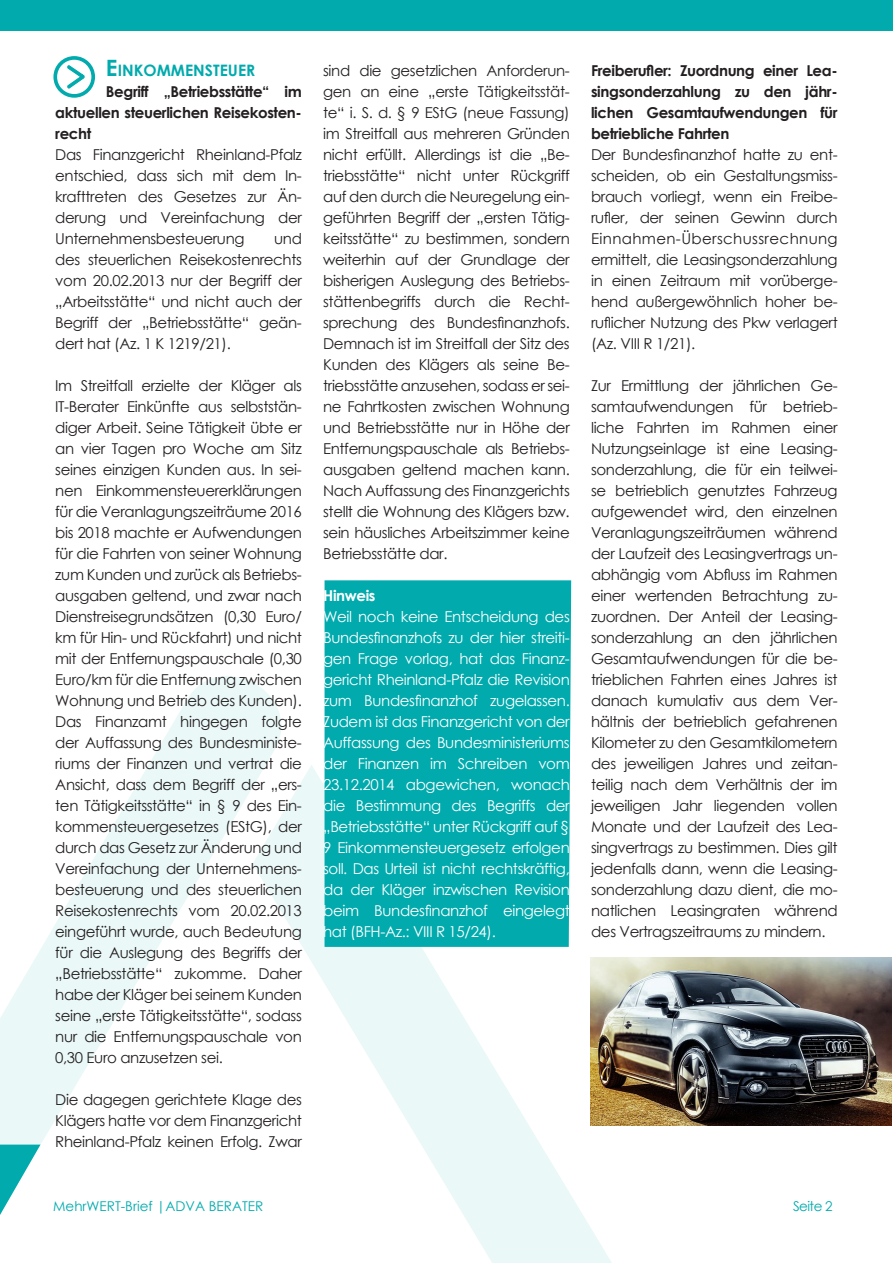
<style>
.page{position:relative;width:893px;height:1263px;background:#fff}
.page>*{position:absolute;margin:0;border:0;box-sizing:border-box;transform-origin:0 0}
.t1{font:700 15.75px "Century Gothic";color:#00aaad}
.t2{font:15px/21px "Century Gothic";letter-spacing:-.025em;color:#231f20;text-align:justify}
.t3{font:15px/21px "Century Gothic";letter-spacing:-.025em;color:#fff;text-align:justify}
.t4{font:700 15px/21px "Century Gothic";letter-spacing:-.025em;color:#231f20;text-align:justify}
.t5{font:700 15px "Century Gothic";letter-spacing:-.025em;color:#fff}
.t6{font:13.5px "Century Gothic";color:#00aaad}
.s1{font-size:22.5px}
</style>
<div class="page">
<svg style="left:307px;top:764px;width:394px;height:499px"></svg>
<svg style="left:0;top:676px;width:307px;height:539px"></svg>
<div style="left:0;top:0;width:893px;height:30px;background:#00aaad"></div>
<div style="left:325px;top:580px;width:246px;height:367px;background:#00aaad"></div>
<div style="left:53px;top:56px;width:42px;height:42px;border:4px solid #00aaad;border-radius:50%"></div>
<svg style="left:67px;top:64px;width:19px;height:25px"></svg>
<img style="left:591px;top:957px;width:301px;height:168px">
<p class="t1" style="left:106px;top:59px;width:151px"><span class="s1">E</span>INKOMMENSTEUER</p>
<p class="t4" style="left:55px;top:81px;width:248px;text-indent:51px">Begriff „Betriebsstätte“ im aktuellen steuerlichen Reisekosten&shy;recht</p>
<p class="t2" style="left:55px;top:144px;width:248px">Das Finanzgericht Rheinland-Pfalz entschied, dass sich mit dem In&shy;krafttreten des Gesetzes zur Än&shy;derung und Vereinfachung der Unternehmensbesteuerung</p>
<p class="t2" style="left:55px;top:228px;width:248px;text-indent:219px">und des steuerlichen Reisekostenrechts vom 20.02.2013 nur der Begriff der „Arbeitsstätte“ und nicht auch der Begriff der „Betriebsstätte“ geän&shy;dert hat (Az. 1 K 1219/21).</p>
<p class="t2" style="left:55px;top:375px;width:248px">Im Streitfall erzielte der Kläger als IT-Berater Einkünfte aus selbststän&shy;diger Arbeit. Seine Tätigkeit übte er an vier Tagen pro Woche am Sitz seines einzigen Kunden aus. In sei&shy;nen Einkommensteuererklärungen für die Veranlagungszeiträume 2016 bis 2018 machte er Aufwendungen für die Fahrten von seiner Wohnung zum Kunden und zurück als Betriebs&shy;ausgaben geltend, und zwar nach Dienstreisegrundsätzen (0,30 Euro/ km für Hin- und Rückfahrt) und nicht mit der Entfernungspauschale (0,30<br>Euro/km für die Entfernung zwischen Wohnung und Betrieb des Kunden).<br>Das Finanzamt hingegen folgte der Auffassung des Bundesministe&shy;riums der Finanzen und vertrat die Ansicht, dass dem Begriff der „ers&shy;ten Tätigkeitsstätte“ in § 9 des Ein&shy;kommensteuergesetzes (EStG), der durch das Gesetz zur Änderung und Vereinfachung der Unternehmens&shy;besteuerung und des steuerlichen Reisekostenrechts vom 20.02.2013 eingeführt wurde, auch Bedeutung für die Auslegung des Begriffs der „Betriebsstätte“ zukomme. Daher habe der Kläger bei seinem Kunden seine „erste Tätigkeitsstätte“, sodass nur die Entfernungspauschale von 0,30 Euro anzusetzen sei.</p>
<p class="t2" style="left:55px;top:1089px;width:248px">Die dagegen gerichtete Klage des Klägers hatte vor dem Finanzgericht Rheinland-Pfalz keinen Erfolg. Zwar</p>
<p class="t2" style="left:323px;top:60px;width:248px">sind die gesetzlichen Anforderun&shy;gen an eine „erste Tätigkeitsstät&shy;te“ i. S. d. § 9 EStG (neue Fassung) im Streitfall aus mehreren Gründen nicht erfüllt. Allerdings ist die „Be&shy;triebsstätte“ nicht unter Rückgriff auf den durch die Neuregelung ein&shy;geführten Begriff der „ersten Tätig&shy;keitsstätte“ zu bestimmen, sondern weiterhin auf der Grundlage der bisherigen Auslegung des Betriebs&shy;stättenbegriffs durch die Recht&shy;sprechung des Bundesfinanzhofs.<br>Demnach ist im Streitfall der Sitz des Kunden des Klägers als seine Be&shy;triebsstätte anzusehen, sodass er sei&shy;ne Fahrtkosten zwischen Wohnung und Betriebsstätte nur in Höhe der Entfernungspauschale als Betriebs&shy;ausgaben geltend machen kann.<br>Nach Auffassung des Finanzgerichts stellt die Wohnung des Klägers bzw. sein häusliches Arbeitszimmer keine Betriebsstätte dar.</p>
<p class="t5" style="left:323px;top:584px;width:54px">Hinweis</p>
<p class="t3" style="left:323px;top:606px;width:248px">Weil noch keine Entscheidung des Bundesfinanzhofs zu der hier streiti&shy;gen Frage vorlag, hat das Finanz&shy;gericht Rheinland-Pfalz die Revision zum Bundesfinanzhof zugelassen.<br>Zudem ist das Finanzgericht von der Auffassung des Bundesministeriums der Finanzen im Schreiben vom 23.12.2014 abgewichen, wonach die Bestimmung des Begriffs der „Betriebsstätte“ unter Rückgriff auf § 9 Einkommensteuergesetz erfolgen soll. Das Urteil ist nicht rechtskräftig, da der Kläger inzwischen Revision beim Bundesfinanzhof eingelegt hat (BFH-Az.: VIII R 15/24).</p>
<p class="t4" style="left:591px;top:60px;width:248px">Freiberufler: Zuordnung einer Lea&shy;singsonderzahlung zu den jähr&shy;lichen Gesamtaufwendungen für betriebliche Fahrten</p>
<p class="t2" style="left:591px;top:144px;width:248px">Der Bundesfinanzhof hatte zu ent&shy;scheiden, ob ein Gestaltungsmiss&shy;brauch vorliegt, wenn ein Freibe&shy;rufler, der seinen Gewinn durch Einnahmen-Überschussrechnung ermittelt, die Leasingsonderzahlung in einen Zeitraum mit vorüberge&shy;hend außergewöhnlich hoher be&shy;ruflicher Nutzung des Pkw verlagert (Az. VIII R 1/21).</p>
<p class="t2" style="left:591px;top:375px;width:248px">Zur Ermittlung der jährlichen Ge&shy;samtaufwendungen für betrieb&shy;liche Fahrten im Rahmen einer Nutzungseinlage ist eine Leasing&shy;sonderzahlung, die für ein teilwei&shy;se betrieblich genutztes Fahrzeug aufgewendet wird, den einzelnen Veranlagungszeiträumen während der Laufzeit des Leasingvertrags un&shy;abhängig vom Abfluss im Rahmen einer wertenden Betrachtung zu&shy;zuordnen. Der Anteil der Leasing&shy;sonderzahlung an den jährlichen Gesamtaufwendungen für die be&shy;trieblichen Fahrten eines Jahres ist danach kumulativ aus dem Ver&shy;hältnis der betrieblich gefahrenen Kilometer zu den Gesamtkilometern des jeweiligen Jahres und zeitan&shy;teilig nach dem Verhältnis der im jeweiligen Jahr liegenden vollen Monate und der Laufzeit des Lea&shy;singvertrags zu bestimmen. Dies gilt jedenfalls dann, wenn die Leasing&shy;sonderzahlung dazu dient, die mo&shy;natlichen Leasingraten während des Vertragszeitraums zu mindern.</p>
<p class="t6" style="left:53px;top:1196px;width:212px">MehrWERT-Brief |ADVA BERATER</p>
<p class="t6" style="left:793px;top:1196px;width:41px">Seite 2</p>
</div>
